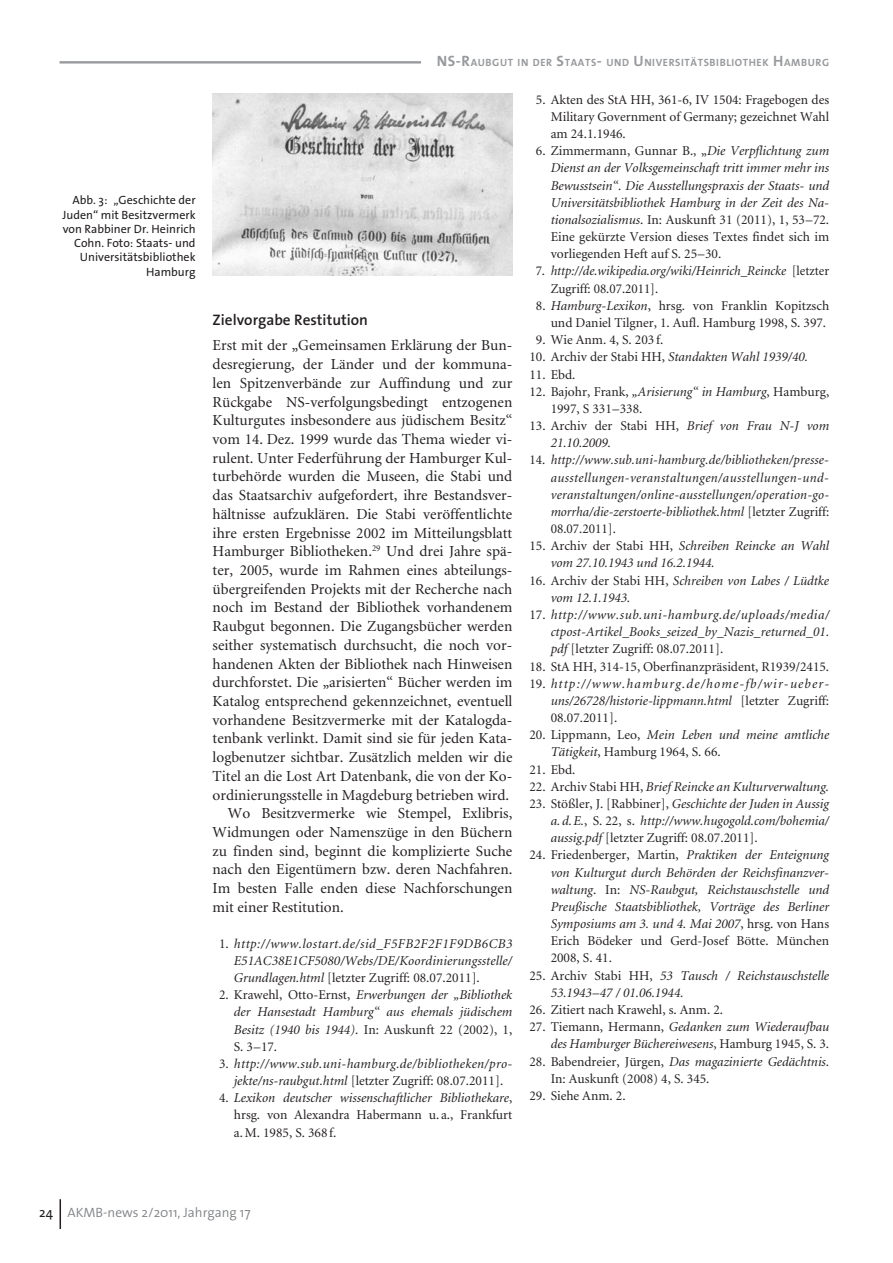
<style>
.page{position:relative;width:893px;height:1263px;background:#fff}
.page>*{position:absolute;margin:0;border:0;box-sizing:border-box;transform-origin:0 0}
.t1{font:15.3px "Minion";color:#231f20}
.t2{font:600 15.3px "The Sans B6";color:#231f20}
.t3{font:italic 13.5px/17.1px "Minion";color:#231f20;text-align:justify}
.t4{font:13.5px/17.1px "Minion";color:#231f20}
.t5{font:italic 13.5px/17.1px "Minion";letter-spacing:.025em;color:#231f20;text-align:center}
.t6{font:300 13.5px "The Sans B4";color:#808285}
.t7{font:12px/14.2px "The Sans B5 Plain";color:#231f20;text-align:right}
.t8{font:700 10.5px "The Sans B7";letter-spacing:.055em;color:#989a9d}
.s1{font-family:"The Mix"}
.s2{font-size:15px}
.s3{font-style:normal}
.s4{font-style:italic}
.s5{font-family:"The Mix";font-weight:400;color:#231f20}
</style>
<div class="page">
<hr style="left:60px;top:61px;width:769px;height:3px;background:#989a9d">
<hr style="left:60px;top:1199px;width:1px;height:30px;background:#231f20">
<div style="left:421px;top:52px;width:408px;height:17px;background:#fff"></div>
<img style="left:213px;top:94px;width:299px;height:181px">
<p class="t7" style="left:63px;top:194px;width:135px">Abb. <span class="s1">3</span>: „Geschichte der<br>Juden“ mit Besitzvermerk von Rabbiner Dr. Heinrich<br>Cohn. Foto: Staats- und<br>Universitätsbibliothek<br>Hamburg</p>
<p class="t8" style="left:437px;top:57px;width:394px"><span class="s2">NS-R</span>AUBGUT IN DER <span class="s2">S</span>TAATS<span class="s2">-</span> UND <span class="s2">U</span>NIVERSITÄTSBIBLIOTHEK <span class="s2">H</span>AMBURG</p>
<p class="t2" style="left:213px;top:312px;width:157px">Zielvorgabe Restitution</p>
<p class="t1" style="left:213px;top:338px;width:301px">Erst mit der „Gemeinsamen Erklärung der Bun-</p>
<p class="t1" style="left:213px;top:357px;width:301px">desregierung, der Länder und der kommuna-</p>
<p class="t1" style="left:213px;top:375px;width:301px">len Spitzenverbände zur Auffindung und zur</p>
<p class="t1" style="left:213px;top:394px;width:301px">Rückgabe NS-verfolgungsbedingt entzogenen</p>
<p class="t1" style="left:213px;top:413px;width:301px">Kulturgutes insbesondere aus jüdischem Besitz“</p>
<p class="t1" style="left:213px;top:431px;width:301px">vom 14. Dez. 1999 wurde das Thema wieder vi-</p>
<p class="t1" style="left:213px;top:450px;width:301px">rulent. Unter Federführung der Hamburger Kul-</p>
<p class="t1" style="left:213px;top:469px;width:301px">turbehörde wurden die Museen, die Stabi und</p>
<p class="t1" style="left:213px;top:488px;width:301px">das Staatsarchiv aufgefordert, ihre Bestandsver-</p>
<p class="t1" style="left:213px;top:506px;width:301px">hältnisse aufzuklären. Die Stabi veröffentlichte</p>
<p class="t1" style="left:213px;top:525px;width:301px">ihre ersten Ergebnisse 2002 im Mitteilungsblatt</p>
<p class="t1" style="left:213px;top:544px;width:301px">Hamburger Bibliotheken.<sup>29</sup> Und drei Jahre spä-</p>
<p class="t1" style="left:213px;top:562px;width:301px">ter, 2005, wurde im Rahmen eines abteilungs-</p>
<p class="t1" style="left:213px;top:581px;width:301px">übergreifenden Projekts mit der Recherche nach</p>
<p class="t1" style="left:213px;top:600px;width:301px">noch im Bestand der Bibliothek vorhandenem</p>
<p class="t1" style="left:213px;top:619px;width:301px">Raubgut begonnen. Die Zugangsbücher werden</p>
<p class="t1" style="left:213px;top:637px;width:301px">seither systematisch durchsucht, die noch vor-</p>
<p class="t1" style="left:213px;top:656px;width:301px">handenen Akten der Bibliothek nach Hinweisen</p>
<p class="t1" style="left:213px;top:675px;width:301px">durchforstet. Die „arisierten“ Bücher werden im</p>
<p class="t1" style="left:213px;top:693px;width:301px">Katalog entsprechend gekennzeichnet, eventuell</p>
<p class="t1" style="left:213px;top:712px;width:301px">vorhandene Besitzvermerke mit der Katalogda-</p>
<p class="t1" style="left:213px;top:731px;width:301px">tenbank verlinkt. Damit sind sie für jeden Kata-</p>
<p class="t1" style="left:213px;top:750px;width:301px">logbenutzer sichtbar. Zusätzlich melden wir die</p>
<p class="t1" style="left:213px;top:768px;width:301px">Titel an die Lost Art Datenbank, die von der Ko-</p>
<p class="t1" style="left:213px;top:787px;width:298px">ordinierungsstelle in Magdeburg betrieben wird.</p>
<p class="t1" style="left:228px;top:806px;width:286px">Wo Besitzvermerke wie Stempel, Exlibris,</p>
<p class="t1" style="left:213px;top:824px;width:301px">Widmungen oder Namenszüge in den Büchern</p>
<p class="t1" style="left:213px;top:843px;width:301px">zu finden sind, beginnt die komplizierte Suche</p>
<p class="t1" style="left:213px;top:862px;width:301px">nach den Eigentümern bzw. deren Nachfahren.</p>
<p class="t1" style="left:213px;top:881px;width:301px">Im besten Falle enden diese Nachforschungen</p>
<p class="t1" style="left:213px;top:899px;width:133px">mit einer Restitution.</p>
<p class="t3" style="left:234px;top:935px;width:280px;text-indent:-15px"><span class="s3">1.</span> http://www.lostart.de/sid_F5FB2F2F1F9DB6CB3<br>E51AC38E1CF5080/Webs/DE/Koordinierungsstelle/ Grundlagen.html <span class="s3">[letzter Zugriff: 08.07.2011].</span></p>
<p class="t3" style="left:234px;top:987px;width:280px;text-indent:-15px"><span class="s3">2. Krawehl, Otto-Ernst,</span> Erwerbungen der „Bibliothek der Hansestadt Hamburg“ aus ehemals jüdischem Besitz (1940 bis 1944)<span class="s3">. In: Auskunft 22 (2002), 1, S. 3–17.</span></p>
<p class="t5" style="left:219px;top:1055px;width:295px"><span class="s3">3.</span> http://www.sub.uni-hamburg.de/bibliotheken/pro&shy;jekte/ns-raubgut.html <span class="s3">[letzter Zugriff: 08.07.2011].</span></p>
<p class="t4" style="left:234px;top:1090px;width:280px;text-align:justify;text-indent:-15px">4. <span class="s4">Lexikon deutscher wissenschaftlicher Bibliothekare</span>, hrsg. von Alexandra Habermann u. a., Frankfurt a.M. 1985, S. 368 f.</p>
<p class="t4" style="left:551px;top:91px;width:280px;text-align:justify;text-indent:-15px">5. Akten des StA HH, 361-6, IV 1504: Fragebogen des Military Government of Germany; gezeichnet Wahl am 24.1.1946.</p>
<p class="t3" style="left:551px;top:143px;width:280px;text-indent:-15px"><span class="s3">6. Zimmermann, Gunnar B., „</span>Die Verpflichtung zum Dienst an der Volksgemeinschaft tritt immer mehr ins Bewusstsein“. Die Ausstellungspraxis der Staats- und Universitätsbibliothek Hamburg in der Zeit des Na&shy;tionalsozialismus<span class="s3">. In: Auskunft 31 (2011), 1, 53–72.<br>Eine gekürzte Version dieses Textes findet sich im vorliegenden Heft auf S. 25–30.</span></p>
<p class="t3" style="left:551px;top:263px;width:280px;text-indent:-15px"><span class="s3">7.</span> http://de.wikipedia.org/wiki/Heinrich_Reincke <span class="s3">[letzter<br>Zugriff: 08.07.2011].</span></p>
<p class="t4" style="left:536px;top:297px;width:295px;text-align:right">8. <span class="s4">Hamburg-Lexikon</span>, hrsg. von Franklin Kopitzsch und Daniel Tilgner, 1. Aufl. Hamburg 1998, S. 397.</p>
<p class="t4" style="left:536px;top:332px;width:129px">9. Wie Anm. 4, S. 203 f.</p>
<p class="t3" style="left:529px;top:349px;width:280px"><span class="s3">10. Archiv der Stabi HH,</span> Standakten Wahl 1939/40.</p>
<p class="t4" style="left:529px;top:366px;width:48px">11. Ebd.</p>
<p class="t4" style="left:551px;top:383px;width:280px;text-indent:-21px">12. Bajohr, Frank, <span class="s4">„Arisierung“ in Hamburg</span>, Hamburg,<br>1997, S 331–338.</p>
<p class="t3" style="left:551px;top:418px;width:280px;text-indent:-21px"><span class="s3">13. Archiv der Stabi HH,</span> Brief von Frau N-J vom<br>21.10.2009.</p>
<p class="t3" style="left:551px;top:452px;width:280px;text-indent:-21px"><span class="s3">14.</span> http://www.sub.uni-hamburg.de/bibliotheken/presse&shy;ausstellungen-veranstaltungen/ausstellungen-und&shy;veranstaltungen/online-ausstellungen/operation-go&shy;morrha/die-zerstoerte-bibliothek.html <span class="s3">[letzter Zugriff:<br>08.07.2011].</span></p>
<p class="t3" style="left:551px;top:538px;width:280px;text-indent:-21px"><span class="s3">15. Archiv der Stabi HH,</span> Schreiben Reincke an Wahl vom 27.10.1943 und 16.2.1944.</p>
<p class="t3" style="left:551px;top:572px;width:280px;text-indent:-21px"><span class="s3">16. Archiv der Stabi HH,</span> Schreiben von Labes / Lüdtke vom 12.1.1943.</p>
<p class="t3" style="left:551px;top:607px;width:280px;text-indent:-21px"><span class="s3">17.</span> http://www.sub.uni-hamburg.de/uploads/media/ ctpost-Artikel_Books_seized_by_Nazis_returned_01. pdf <span class="s3">[letzter Zugriff: 08.07.2011].</span></p>
<p class="t4" style="left:529px;top:658px;width:301px">18. StA HH, 314-15, Oberfinanzpräsident, R1939/2415.</p>
<p class="t3" style="left:551px;top:675px;width:280px;text-indent:-21px"><span class="s3">19.</span> http://www.hamburg.de/home-fb/wir-ueber&shy;uns/26728/historie-lippmann.html <span class="s3">[letzter Zugriff:<br>08.07.2011].</span></p>
<p class="t4" style="left:551px;top:727px;width:280px;text-indent:-21px">20. Lippmann, Leo, <span class="s4">Mein Leben und meine amtliche<br>Tätigkeit</span>, Hamburg 1964, S. 66.</p>
<p class="t4" style="left:529px;top:761px;width:48px">21. Ebd.</p>
<p class="t3" style="left:529px;top:778px;width:301px"><span class="s3">22. Archiv Stabi HH,</span> Brief Reincke an Kulturverwaltung.</p>
<p class="t3" style="left:551px;top:795px;width:280px;text-indent:-21px"><span class="s3">23. Stößler, J. [Rabbiner],</span> Geschichte der Juden in Aussig a. d.E.<span class="s3">, S. 22, s.</span> http://www.hugogold.com/bohemia/ aussig.pdf <span class="s3">[letzter Zugriff: 08.07.2011].</span></p>
<p class="t3" style="left:551px;top:847px;width:280px;text-indent:-21px"><span class="s3">24. Friedenberger, Martin,</span> Praktiken der Enteignung von Kulturgut durch Behörden der Reichsfinanzver&shy;waltung<span class="s3">. In:</span> NS-Raubgut, Reichstauschstelle und Preußische Staatsbibliothek, Vorträge des Berliner Symposiums am 3. und 4. Mai 2007<span class="s3">, hrsg. von Hans Erich Bödeker und Gerd-Josef Bötte. München 2008, S. 41.</span></p>
<p class="t3" style="left:551px;top:967px;width:280px;text-indent:-21px"><span class="s3">25. Archiv Stabi HH,</span> 53 Tausch / Reichstauschstelle<br>53.1943–47 / 01.06.1944.</p>
<p class="t4" style="left:529px;top:1002px;width:195px">26. Zitiert nach Krawehl, s. Anm. 2.</p>
<p class="t3" style="left:529px;top:1019px;width:301px;text-align:right"><span class="s3">27. Tiemann, Hermann,</span> Gedanken zum Wiederaufbau des Hamburger Büchereiwesens<span class="s3">, Hamburg 1945, S. 3.</span></p>
<p class="t4" style="left:551px;top:1053px;width:280px;text-indent:-21px">28. Babendreier, Jürgen, <span class="s4">Das magazinierte Gedächtnis</span>.<br>In: Auskunft (2008) 4, S. 345.</p>
<p class="t4" style="left:529px;top:1087px;width:98px">29. Siehe Anm. 2.</p>
<p class="t6" style="left:39px;top:1205px;width:213px"><span class="s5">24</span> AKMB-news <span class="s1">2/2011</span>, Jahrgang <span class="s1">17</span></p>
</div>
